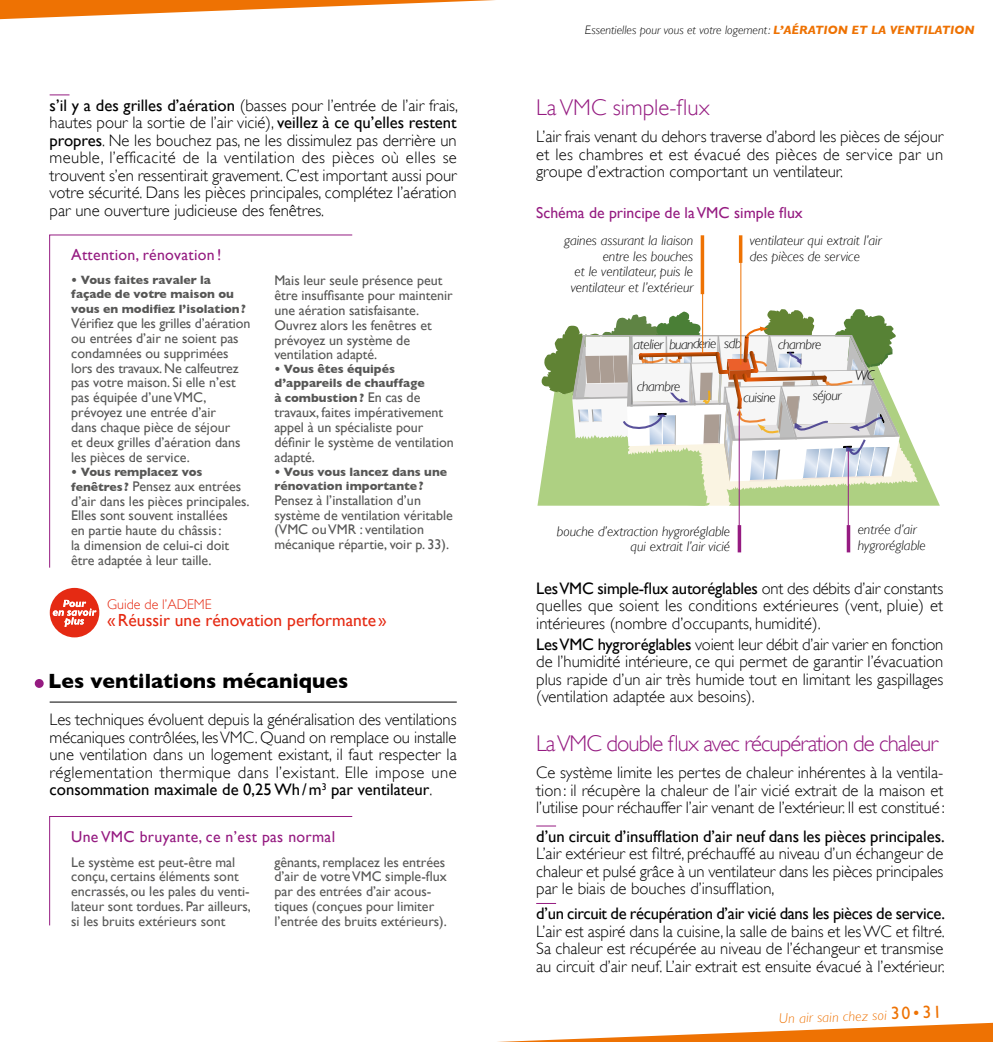
<style>
.page{position:relative;width:993px;height:1042px;background:#fff}
.page>*{position:absolute;margin:0;border:0;box-sizing:border-box;transform-origin:0 0}
.t1{font:300 22.75px "Gill Sans";letter-spacing:-.04em;color:#951b81}
.t2{font:300 22.75px "Gill Sans";color:#951b81}
.t3{font:700 21px "Gill Sans";color:#000}
.t4{font:17.5px "Gill Sans";color:#e52a13}
.t5{font:300 16.62px/17.5px "Gill Sans";color:#000;text-align:justify}
.t6{font:16.62px "Gill Sans";color:#000}
.t7{font:16.62px "Gill Sans";letter-spacing:-.02em;color:#000}
.t8{font:15.75px "Gill Sans";letter-spacing:.02em;color:#951b81}
.t9{font:15.75px "Gill Sans";color:#951b81}
.t10{font:14px/14.9px "Gill Sans";color:#575756}
.t11{font:italic 300 14px/15.8px "Gill Sans";color:#000}
.t12{font:italic 300 14px "Gill Sans";color:#ee7203}
.t13{font:italic 300 14px "Gill Sans";letter-spacing:-.035em;color:#000}
.t14{font:300 14px "Gill Sans";color:#e52a13}
.t15{font:italic 300 14px "Gill Sans";letter-spacing:-.025em;color:#000}
.t16{font:italic 300 14px "Gill Sans";letter-spacing:-.03em;color:#000}
.t17{font:700 12.25px/14.3px "Gill Sans";color:#575756}
.t18{font:italic 300 12.25px "Gill Sans";color:#000}
.s1{font-weight:400}
.s2{font-weight:700;font-size:12.25px}
.s3{font-weight:400;font-size:14px}
.s4{font-weight:700;color:#ee7203}
.s5{font-weight:400;font-style:normal;font-size:17.5px}
.s6{font-style:normal;font-size:17.5px}
</style>
<div class="page">
<svg style="left:0;top:0;width:495px;height:20px"></svg>
<svg style="left:497px;top:1022px;width:495px;height:20px"></svg>
<svg style="left:50px;top:94px;width:19px;height:1px"></svg>
<hr style="left:50px;top:702px;width:406px;height:1px;background:#000">
<svg style="left:49px;top:234px;width:303px;height:334px"></svg>
<svg style="left:50px;top:588px;width:49px;height:49px"></svg>
<div style="left:35px;top:679px;width:9px;height:9px;background:#951b81;border-radius:50%"></div>
<svg style="left:49px;top:816px;width:303px;height:110px"></svg>
<svg style="left:536px;top:825px;width:20px;height:1px"></svg>
<svg style="left:536px;top:903px;width:20px;height:1px"></svg>
<svg style="left:738px;top:235px;width:4px;height:28px"></svg>
<hr style="left:740px;top:257px;width:1px;height:108px;background:#ee7203">
<svg style="left:737px;top:525px;width:4px;height:27px"></svg>
<hr style="left:738px;top:411px;width:1px;height:121px;background:#951b81">
<svg style="left:846px;top:525px;width:4px;height:27px"></svg>
<hr style="left:847px;top:451px;width:1px;height:81px;background:#951b81">
<svg style="left:700px;top:235px;width:4px;height:59px"></svg>
<hr style="left:702px;top:257px;width:1px;height:96px;background:#ee7203">
<svg style="left:537px;top:309px;width:402px;height:197px"></svg>
<p class="t5" style="left:50px;top:96px;width:410px"><span class="s1">s’il y a des grilles d’aération</span> (basses pour l’entrée de l’air frais, hautes pour la sortie de l’air vicié), <span class="s1">veillez à ce qu’elles restent propres</span>. Ne les bouchez pas, ne les dissimulez pas derrière un meuble, l’efficacité de la ventilation des pièces où elles se trouvent s’en ressentirait gravement. C’est important aussi pour votre sécurité. Dans les pièces principales, complétez l’aération par une ouverture judicieuse des fenêtres.</p>
<p class="t8" style="left:71px;top:246px;width:152px">Attention, rénovation !</p>
<p class="t17" style="left:71px;top:273px;width:176px">• Vous faites ravaler la façade de votre maison ou vous en modifiez l’isolation?</p>
<p class="t10" style="left:71px;top:316px;width:181px">Vérifiez que les grilles d’aération ou entrées d’air ne soient pas condamnées ou supprimées lors des travaux. Ne calfeutrez pas votre maison. Si elle n’est pas équipée d’une VMC, prévoyez une entrée d’air<br>dans chaque pièce de séjour<br>et deux grilles d’aération dans les pièces de service.</p>
<p class="t17" style="left:71px;top:464px;width:133px">• Vous remplacez vos</p>
<p class="t10" style="left:71px;top:478px;width:180px"><span class="s2">fenêtres ?</span> Pensez aux entrées d’air dans les pièces principales.<br>Elles sont souvent installées<br>en partie haute du châssis:<br>la dimension de celui-ci doit être adaptée à leur taille.</p>
<p class="t10" style="left:274px;top:273px;width:180px">Mais leur seule présence peut être insuffisante pour maintenir une aération satisfaisante.<br>Ouvrez alors les fenêtres et prévoyez un système de ventilation adapté.</p>
<p class="t17" style="left:274px;top:362px;width:152px">• Vous êtes équipés d’appareils de chauffage à combustion? <span class="s3">En cas de</span></p>
<p class="t10" style="left:274px;top:405px;width:181px">travaux, faites impérativement appel à un spécialiste pour définir le système de ventilation adapté.</p>
<p class="t17" style="left:274px;top:465px;width:174px">• Vous vous lancez dans une rénovation importante?</p>
<p class="t10" style="left:274px;top:492px;width:180px">Pensez à l’installation d’un système de ventilation véritable (VMC ou VMR : ventilation mécanique répartie, voir p. 33).</p>
<p class="t14" style="left:107px;top:596px;width:106px">Guide de l’ADEME</p>
<p class="t4" style="left:107px;top:610px;width:281px">«Réussir une rénovation performante »</p>
<p class="t3" style="left:48px;top:668px;width:301px">Les ventilations mécaniques</p>
<p class="t5" style="left:50px;top:711px;width:408px">Les techniques évoluent depuis la généralisation des ventilations mécaniques contrôlées, les VMC. Quand on remplace ou installe une ventilation dans un logement existant, il faut respecter la réglementation thermique dans l’existant. Elle impose une <span class="s1">consommation maximale de 0,25Wh /m</span><sup>3</sup> <span class="s1">par ventilateur</span>.</p>
<p class="t8" style="left:71px;top:827px;width:265px">Une VMC bruyante, ce n’est pas normal</p>
<p class="t10" style="left:71px;top:854px;width:181px">Le système est peut-être mal conçu, certains éléments sont encrassés, ou les pales du venti&shy;lateur sont tordues. Par ailleurs, si les bruits extérieurs sont</p>
<p class="t10" style="left:274px;top:854px;width:174px">gênants, remplacez les entrées d’air de votre VMC simple-flux par des entrées d’air acous&shy;tiques (conçues pour limiter l’entrée des bruits extérieurs).</p>
<p class="t18" style="left:584px;top:23px;width:391px">Essentielles pour vous et votre logement: <span class="s4">L’AÉRATION ET LA VENTILATION</span></p>
<h1 class="t2" style="left:536px;top:94px;width:175px">La VMC simple-flux</h1>
<p class="t5" style="left:536px;top:128px;width:408px">L’air frais venant du dehors traverse d’abord les pièces de séjour et les chambres et est évacué des pièces de service par un groupe d’extraction comportant un ventilateur.</p>
<p class="t9" style="left:536px;top:204px;width:268px">Schéma de principe de la VMC simple flux</p>
<p class="t11" style="left:564px;top:232px;width:131px;text-align:right">gaines assurant la liaison entre les bouches<br>et le ventilateur, puis le ventilateur et l’extérieur</p>
<p class="t11" style="left:749px;top:232px;width:133px">ventilateur qui extrait l’air des pièces de service</p>
<p class="t13" style="left:633px;top:336px;width:84px">atelier buanderie</p>
<p class="t11" style="left:636px;top:379px;width:45px;rotate:-1deg">chambre</p>
<p class="t11" style="left:724px;top:335px;width:19px">sdb</p>
<p class="t15" style="left:777px;top:336px;width:45px">chambre</p>
<p class="t16" style="left:743px;top:389px;width:34px">cuisine</p>
<p class="t11" style="left:812px;top:388px;width:30px">séjour</p>
<p class="t11" style="left:556px;top:523px;width:175px;text-align:right">bouche d’extraction hygroréglable qui extrait l’air vicié</p>
<p class="t11" style="left:857px;top:522px;width:70px">entrée d’air hygroréglable</p>
<p class="t5" style="left:536px;top:579px;width:408px"><span class="s1">Les VMC simple-flux autoréglables</span> ont des débits d’air constants quelles que soient les conditions extérieures (vent, pluie) et intérieures (nombre d’occupants, humidité).</p>
<p class="t5" style="left:536px;top:635px;width:408px"><span class="s1">Les VMC hygroréglables</span> voient leur débit d’air varier en fonction de l’humidité intérieure, ce qui permet de garantir l’évacuation plus rapide d’un air très humide tout en limitant les gaspillages (ventilation adaptée aux besoins).</p>
<h1 class="t1" style="left:536px;top:730px;width:403px">La VMC double flux avec récupération de chaleur</h1>
<p class="t5" style="left:536px;top:764px;width:410px">Ce système limite les pertes de chaleur inhérentes à la ventila&shy;tion : il récupère la chaleur de l’air vicié extrait de la maison et l’utilise pour réchauffer l’air venant de l’extérieur. Il est constitué:</p>
<p class="t6" style="left:536px;top:826px;width:410px">d’un circuit d’insufflation d’air neuf dans les pièces principales.</p>
<p class="t5" style="left:536px;top:845px;width:408px">L’air extérieur est filtré, préchauffé au niveau d’un échangeur de chaleur et pulsé grâce à un ventilateur dans les pièces principales par le biais de bouches d’insufflation,</p>
<p class="t7" style="left:536px;top:904px;width:410px">d’un circuit de récupération d’air vicié dans les pièces de service.</p>
<p class="t5" style="left:536px;top:922px;width:410px">L’air est aspiré dans la cuisine, la salle de bains et les WC et filtré.<br>Sa chaleur est récupérée au niveau de l’échangeur et transmise au circuit d’air neuf. L’air extrait est ensuite évacué à l’extérieur.</p>
<p class="t12" style="left:778px;top:1011px;width:164px;rotate:-2deg">Un air sain chez soi <span class="s5">30</span><span class="s6">•</span><span class="s5">31</span></p>
</div>
